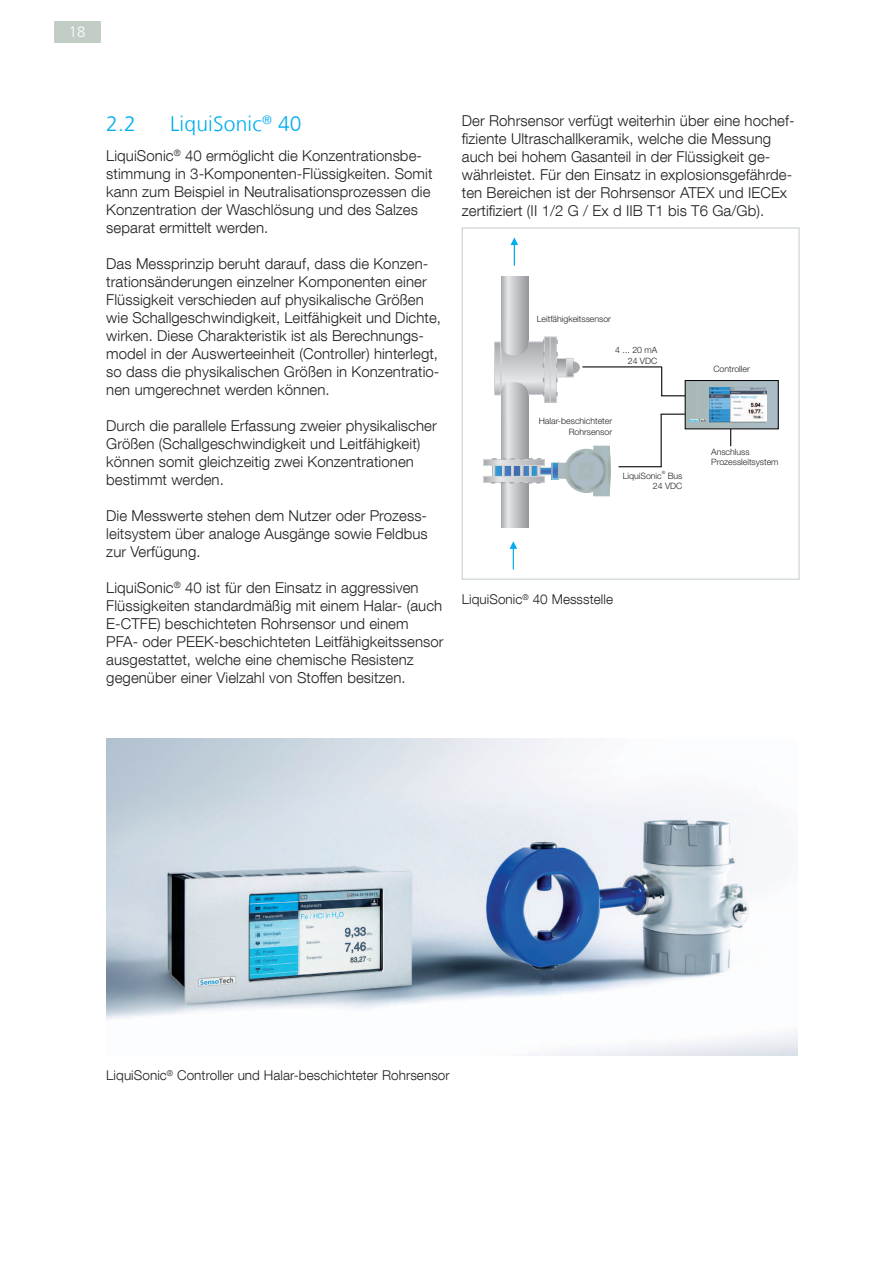
<style>
.page{position:relative;width:893px;height:1263px;background:#fff}
.page>*{position:absolute;margin:0;border:0;box-sizing:border-box;transform-origin:0 0}
.t1{font:300 21px "Frutiger LT Com";letter-spacing:.01em;color:#00aeef}
.t2{font:300 15px/18px "Helvetica Neue LT Com";letter-spacing:.005em;color:#231f20}
.t3{font:300 15px "Frutiger LT Com";color:#fff}
.t4{font:300 13.5px "Helvetica Neue LT Com";letter-spacing:.005em;color:#231f20}
.t5{font:300 8.7px/10.4px "Helvetica Neue LT Com";color:#231f20;text-align:right}
.t6{font:300 4.35px "Helvetica Neue LT Com";color:#231f20}
</style>
<div class="page">
<div style="left:54px;top:21px;width:47px;height:22px;background:#c2cdc5"></div>
<img style="left:106px;top:739px;width:692px;height:316px">
<svg style="left:461px;top:227px;width:339px;height:353px"></svg>
<p class="t3" style="left:69px;top:23px;width:18px">18</p>
<h1 class="t1" style="left:106px;top:111px;width:31px">2.2</h1>
<h1 class="t1" style="left:170px;top:111px;width:133px">LiquiSonic<sup>®</sup> 40</h1>
<p class="t2" style="left:106px;top:147px;width:328px">LiquiSonic<sup>®</sup> 40 ermöglicht die Konzentrationsbe&shy;stimmung in 3-Komponenten-Flüssigkeiten. Somit kann zum Beispiel in Neutralisationsprozessen die Konzentration der Waschlösung und des Salzes separat ermittelt werden.</p>
<p class="t2" style="left:106px;top:255px;width:336px">Das Messprinzip beruht darauf, dass die Konzen&shy;trationsänderungen einzelner Komponenten einer Flüssigkeit verschieden auf physikalische Größen wie Schallgeschwindigkeit, Leitfähigkeit und Dichte, wirken. Diese Charakteristik ist als Berechnungs&shy;model in der Auswerteeinheit (Controller) hinterlegt, so dass die physikalischen Größen in Konzentratio&shy;nen umgerechnet werden können.</p>
<p class="t2" style="left:106px;top:417px;width:332px">Durch die parallele Erfassung zweier physikalischer Größen (Schallgeschwindigkeit und Leitfähigkeit) können somit gleichzeitig zwei Konzentrationen bestimmt werden.</p>
<p class="t2" style="left:106px;top:507px;width:323px;text-align:justify">Die Messwerte stehen dem Nutzer oder Prozess&shy;leitsystem über analoge Ausgänge sowie Feldbus zur Verfügung.</p>
<p class="t2" style="left:106px;top:579px;width:339px">LiquiSonic<sup>®</sup> 40 ist für den Einsatz in aggressiven Flüssigkeiten standardmäßig mit einem Halar- (auch E-CTFE) beschichteten Rohrsensor und einem PFA- oder PEEK-beschichteten Leitfähigkeitssensor ausgestattet, welche eine chemische Resistenz gegenüber einer Vielzahl von Stoffen besitzen.</p>
<p class="t2" style="left:462px;top:111px;width:334px">Der Rohrsensor verfügt weiterhin über eine hochef&shy;fiziente Ultraschallkeramik, welche die Messung auch bei hohem Gasanteil in der Flüssigkeit ge&shy;währleistet. Für den Einsatz in explosionsgefährde&shy;ten Bereichen ist der Rohrsensor ATEX und IECEx zertifiziert (II 1/2 G / Ex d IIB T1 bis T6 Ga/Gb).</p>
<p class="t5" style="left:537px;top:314px;width:76px">Leitfähigkeitssensor</p>
<p class="t5" style="left:615px;top:346px;width:44px">4 ... 20 mA<br>24 VDC</p>
<p class="t5" style="left:539px;top:417px;width:75px">Halar-beschichteter<br>Rohrsensor</p>
<p class="t6" style="left:662px;top:471px;width:5px">®</p>
<p class="t5" style="left:623px;top:471px;width:61px">LiquiSonic Bus<br>24 VDC</p>
<p class="t5" style="left:713px;top:364px;width:38px">Controller</p>
<p class="t5" style="left:711px;top:447px;width:69px;text-align:left">Anschluss<br>Prozessleitsystem</p>
<p class="t4" style="left:462px;top:591px;width:153px">LiquiSonic<sup>®</sup> 40 Messstelle</p>
<p class="t4" style="left:106px;top:1067px;width:345px">LiquiSonic<sup>®</sup> Controller und Halar-beschichteter Rohrsensor</p>
</div>
